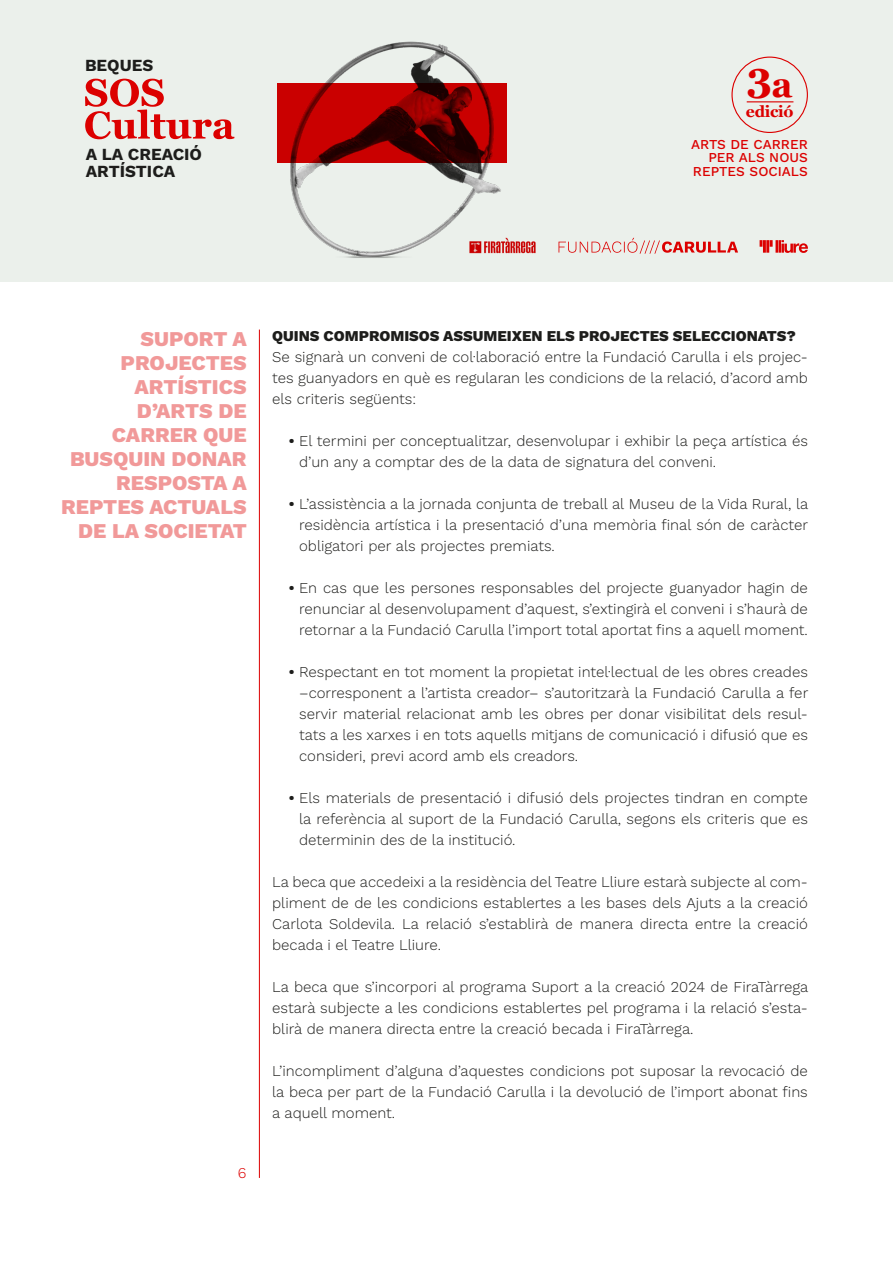
<style>
.page{position:relative;width:893px;height:1263px;background:#fff}
.page>*{position:absolute;margin:0;border:0;box-sizing:border-box;transform-origin:0 0}
.t1{font:700 40.8px "Georgia";color:#dc0000}
.t2{font:800 21px/24px "Work Sans";color:#f19999;text-align:right}
.t3{font:700 16.95px "Work Sans";color:#1d1d1b}
.t4{font:700 15.75px "Georgia";letter-spacing:-.02em;color:#dc0000}
.t5{font:300 15px/21px "Work Sans";color:#1d1d1b;text-align:justify}
.t6{font:800 15px "Work Sans";color:#1d1d1b}
.t7{font:300 15px "Work Sans";color:#dc0000}
.t8{font:500 13.65px/13.6px "Work Sans";color:#dc0000;text-align:right}
.s1{font-weight:600}
</style>
<div class="page">
<hr style="left:259px;top:330px;width:1px;height:848px;background:#dc0000">
<div style="left:0;top:0;width:893px;height:281px;background:#ebf0eb"></div>
<svg style="left:85px;top:79px;width:149px;height:60px"></svg>
<hr style="left:747px;top:101px;width:46px;height:1px;background:#dc0000">
<div style="left:731px;top:57px;width:77px;height:76px;border:1px solid #dc0000;border-radius:50%"></div>
<svg style="left:760px;top:240px;width:48px;height:13px"></svg>
<svg style="left:558px;top:238px;width:180px;height:16px"></svg>
<img style="left:517px;top:241px;width:19px;height:13px">
<img style="left:277px;top:41px;width:240px;height:217px">
<svg style="left:277px;top:83px;width:229px;height:79px;background:#910000"></svg>
<p class="t3" style="left:85px;top:53px;width:70px">BEQUES</p>
<p class="t3" style="left:86px;top:142px;width:118px">A LA CREACIÓ</p>
<p class="t3" style="left:86px;top:159px;width:91px">ARTÍSTICA</p>
<p class="t1" style="left:747px;top:46px;width:47px">3<sub>a</sub></p>
<p class="t4" style="left:746px;top:100px;width:49px">edició</p>
<p class="t8" style="left:691px;top:137px;width:118px">ARTS DE CARRER<br>PER ALS NOUS<br>REPTES SOCIALS</p>
<p class="t2" style="left:61px;top:326px;width:187px">SUPORT A<br>PROJECTES<br>ARTÍSTICS<br>D’ARTS DE<br>CARRER QUE<br>BUSQUIN DONAR<br>RESPOSTA A<br>REPTES ACTUALS<br>DE LA SOCIETAT</p>
<p class="t7" style="left:238px;top:1162px;width:10px">6</p>
<p class="t6" style="left:272px;top:324px;width:525px">QUINS COMPROMISOS ASSUMEIXEN ELS PROJECTES SELECCIONATS?</p>
<p class="t5" style="left:272px;top:346px;width:537px">Se signarà un conveni de col·laboració entre la Fundació Carulla i els projec&shy;tes guanyadors en què es regularan les condicions de la relació, d’acord amb els criteris següents:</p>
<p class="t5" style="left:299px;top:430px;width:510px;text-indent:-10px"><span class="s1">•</span> El termini per conceptualitzar, desenvolupar i exhibir la peça artística és d’un any a comptar des de la data de signatura del conveni.</p>
<p class="t5" style="left:299px;top:493px;width:511px;text-indent:-10px"><span class="s1">•</span> L’assistència a la jornada conjunta de treball al Museu de la Vida Rural, la residència artística i la presentació d’una memòria final són de caràcter obligatori per als projectes premiats.</p>
<p class="t5" style="left:299px;top:577px;width:510px;text-indent:-10px"><span class="s1">•</span> En cas que les persones responsables del projecte guanyador hagin de renunciar al desenvolupament d’aquest, s’extingirà el conveni i s’haurà de retornar a la Fundació Carulla l’import total aportat fins a aquell moment.</p>
<p class="t5" style="left:299px;top:661px;width:511px;text-indent:-10px"><span class="s1">•</span> Respectant en tot moment la propietat intel·lectual de les obres creades –corresponent a l’artista creador– s’autoritzarà la Fundació Carulla a fer servir material relacionat amb les obres per donar visibilitat dels resul&shy;tats a les xarxes i en tots aquells mitjans de comunicació i difusió que es consideri, previ acord amb els creadors.</p>
<p class="t5" style="left:299px;top:787px;width:510px;text-indent:-10px"><span class="s1">•</span> Els materials de presentació i difusió dels projectes tindran en compte la referència al suport de la Fundació Carulla, segons els criteris que es determinin des de la institució.</p>
<p class="t5" style="left:272px;top:871px;width:537px">La beca que accedeixi a la residència del Teatre Lliure estarà subjecte al com&shy;pliment de de les condicions establertes a les bases dels Ajuts a la creació Carlota Soldevila. La relació s’establirà de manera directa entre la creació becada i el Teatre Lliure.</p>
<p class="t5" style="left:272px;top:976px;width:538px">La beca que s’incorpori al programa Suport a la creació 2024 de FiraTàrrega estarà subjecte a les condicions establertes pel programa i la relació s’esta&shy;blirà de manera directa entre la creació becada i FiraTàrrega.</p>
<p class="t5" style="left:272px;top:1060px;width:537px">L’incompliment d’alguna d’aquestes condicions pot suposar la revocació de la beca per part de la Fundació Carulla i la devolució de l’import abonat fins a aquell moment.</p>
</div>
